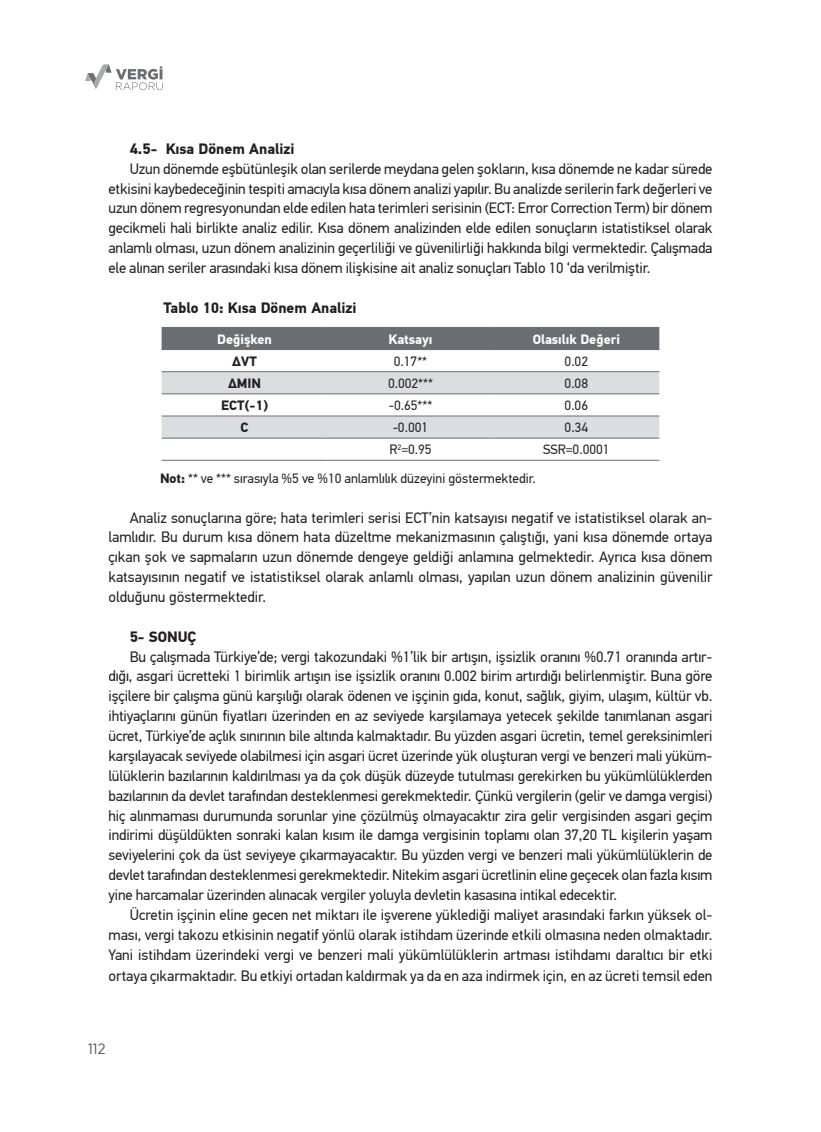
<style>
.page{position:relative;width:821px;height:1132px;background:#fff}
.page>*{position:absolute;margin:0;border:0;box-sizing:border-box;transform-origin:0 0}
.t1{font:15px/19.8px "PF Din Text Pro";letter-spacing:-.01em;color:#231f20;text-align:justify}
.t2{font:700 15px "PF Din Text Pro";color:#231f20}
.t3{font:15px "Gotham Narrow";color:#57585a}
.t4{font:13.5px "PF Din Text Pro";color:#231f20}
.t5{font:700 13.5px "PF Din Text Pro";color:#fff}
.t6{font:700 13.5px "PF Din Text Pro";color:#231f20}
.s1{font-weight:700}
</style>
<div class="page">
<svg style="left:85px;top:65px;width:78px;height:25px"></svg>
<div style="left:162px;top:328px;width:497px;height:21px;background:#6c6d70"></div>
<svg style="left:162px;top:372px;width:497px;height:66px"></svg>
<hr style="left:162px;top:327px;width:165px;height:1px;background:#6c6d70">
<hr style="left:327px;top:327px;width:166px;height:1px;background:#6c6d70">
<hr style="left:493px;top:327px;width:166px;height:1px;background:#6c6d70">
<hr style="left:162px;top:349px;width:165px;height:1px;background:#6c6d70">
<hr style="left:327px;top:349px;width:166px;height:1px;background:#6c6d70">
<hr style="left:493px;top:349px;width:166px;height:1px;background:#6c6d70">
<hr style="left:162px;top:371px;width:165px;height:1px;background:#6c6d70">
<hr style="left:327px;top:371px;width:166px;height:1px;background:#6c6d70">
<hr style="left:493px;top:371px;width:166px;height:1px;background:#6c6d70">
<hr style="left:162px;top:393px;width:165px;height:1px;background:#6c6d70">
<hr style="left:327px;top:393px;width:166px;height:1px;background:#6c6d70">
<hr style="left:493px;top:393px;width:166px;height:1px;background:#6c6d70">
<hr style="left:162px;top:415px;width:165px;height:1px;background:#6c6d70">
<hr style="left:327px;top:415px;width:166px;height:1px;background:#6c6d70">
<hr style="left:493px;top:415px;width:166px;height:1px;background:#6c6d70">
<hr style="left:162px;top:438px;width:165px;height:1px;background:#6c6d70">
<hr style="left:327px;top:438px;width:166px;height:1px;background:#6c6d70">
<hr style="left:493px;top:438px;width:166px;height:1px;background:#6c6d70">
<hr style="left:162px;top:460px;width:165px;height:1px;background:#6c6d70">
<hr style="left:327px;top:460px;width:166px;height:1px;background:#6c6d70">
<hr style="left:493px;top:460px;width:166px;height:1px;background:#6c6d70">
<p class="t2" style="left:130px;top:139px;width:166px">4.5- Kısa Dönem Analizi</p>
<p class="t1" style="left:108px;top:159px;width:605px;text-indent:21px">Uzun dönemde eşbütünleşik olan serilerde meydana gelen şokların, kısa dönemde ne kadar sürede etkisini kaybedeceğinin tespiti amacıyla kısa dönem analizi yapılır. Bu analizde serilerin fark değerleri ve uzun dönem regresyonundan elde edilen hata terimleri serisinin (ECT: Error Correction Term) bir dönem gecikmeli hali birlikte analiz edilir. Kısa dönem analizinden elde edilen sonuçların istatistiksel olarak anlamlı olması, uzun dönem analizinin geçerliliği ve güvenilirliği hakkında bilgi vermektedir. Çalışmada ele alınan seriler arasındaki kısa dönem ilişkisine ait analiz sonuçları Tablo 10 ‘da verilmiştir.</p>
<p class="t2" style="left:163px;top:298px;width:195px">Tablo 10: Kısa Dönem Analizi</p>
<p class="t5" style="left:217px;top:330px;width:56px">Değişken</p>
<p class="t5" style="left:388px;top:330px;width:46px">Katsayı</p>
<p class="t5" style="left:532px;top:330px;width:89px">Olasılık Değeri</p>
<p class="t6" style="left:232px;top:353px;width:26px">∆VT</p>
<p class="t4" style="left:394px;top:353px;width:35px">0.17**</p>
<p class="t4" style="left:564px;top:353px;width:25px">0.02</p>
<p class="t6" style="left:228px;top:375px;width:35px">∆MIN</p>
<p class="t4" style="left:388px;top:375px;width:46px">0.002***</p>
<p class="t4" style="left:564px;top:375px;width:25px">0.08</p>
<p class="t6" style="left:221px;top:397px;width:48px">ECT(-1)</p>
<p class="t4" style="left:389px;top:397px;width:45px">-0.65***</p>
<p class="t4" style="left:564px;top:397px;width:25px">0.06</p>
<p class="t6" style="left:240px;top:419px;width:10px">C</p>
<p class="t4" style="left:393px;top:419px;width:37px">-0.001</p>
<p class="t4" style="left:564px;top:419px;width:25px">0.34</p>
<p class="t4" style="left:389px;top:441px;width:44px">R<sup>2</sup>=0.95</p>
<p class="t4" style="left:543px;top:441px;width:68px">SSR=0.0001</p>
<p class="t4" style="left:160px;top:470px;width:377px"><span class="s1">Not:</span> ** ve *** sırasıyla %5 ve %10 anlamlılık düzeyini göstermektedir.</p>
<p class="t1" style="left:108px;top:507px;width:605px;text-indent:21px">Analiz sonuçlarına göre; hata terimleri serisi ECT’nin katsayısı negatif ve istatistiksel olarak an&shy;lamlıdır. Bu durum kısa dönem hata düzeltme mekanizmasının çalıştığı, yani kısa dönemde ortaya çıkan şok ve sapmaların uzun dönemde dengeye geldiği anlamına gelmektedir. Ayrıca kısa dönem katsayısının negatif ve istatistiksel olarak anlamlı olması, yapılan uzun dönem analizinin güvenilir olduğunu göstermektedir.</p>
<p class="t2" style="left:130px;top:627px;width:68px">5- SONUÇ</p>
<p class="t1" style="left:108px;top:646px;width:605px;text-indent:21px">Bu çalışmada Türkiye’de; vergi takozundaki %1’lik bir artışın, işsizlik oranını %0.71 oranında artır&shy;dığı, asgari ücretteki 1 birimlik artışın ise işsizlik oranını 0.002 birim artırdığı belirlenmiştir. Buna göre işçilere bir çalışma günü karşılığı olarak ödenen ve işçinin gıda, konut, sağlık, giyim, ulaşım, kültür vb. ihtiyaçlarını günün fiyatları üzerinden en az seviyede karşılamaya yetecek şekilde tanımlanan asgari ücret, Türkiye’de açlık sınırının bile altında kalmaktadır. Bu yüzden asgari ücretin, temel gereksinimleri karşılayacak seviyede olabilmesi için asgari ücret üzerinde yük oluşturan vergi ve benzeri mali yüküm&shy;lülüklerin bazılarının kaldırılması ya da çok düşük düzeyde tutulması gerekirken bu yükümlülüklerden bazılarının da devlet tarafından desteklenmesi gerekmektedir. Çünkü vergilerin (gelir ve damga vergisi) hiç alınmaması durumunda sorunlar yine çözülmüş olmayacaktır zira gelir vergisinden asgari geçim indirimi düşüldükten sonraki kalan kısım ile damga vergisinin toplamı olan 37,20 TL kişilerin yaşam seviyelerini çok da üst seviyeye çıkarmayacaktır. Bu yüzden vergi ve benzeri mali yükümlülüklerin de devlet tarafından desteklenmesi gerekmektedir. Nitekim asgari ücretlinin eline geçecek olan fazla kısım yine harcamalar üzerinden alınacak vergiler yoluyla devletin kasasına intikal edecektir.</p>
<p class="t1" style="left:108px;top:904px;width:605px;line-height:20.2px;text-indent:21px">Ücretin işçinin eline gecen net miktarı ile işverene yüklediği maliyet arasındaki farkın yüksek ol&shy;ması, vergi takozu etkisinin negatif yönlü olarak istihdam üzerinde etkili olmasına neden olmaktadır.<br>Yani istihdam üzerindeki vergi ve benzeri mali yükümlülüklerin artması istihdamı daraltıcı bir etki ortaya çıkarmaktadır. Bu etkiyi ortadan kaldırmak ya da en aza indirmek için, en az ücreti temsil eden</p>
<p class="t3" style="left:88px;top:1038px;width:19px">112</p>
</div>
